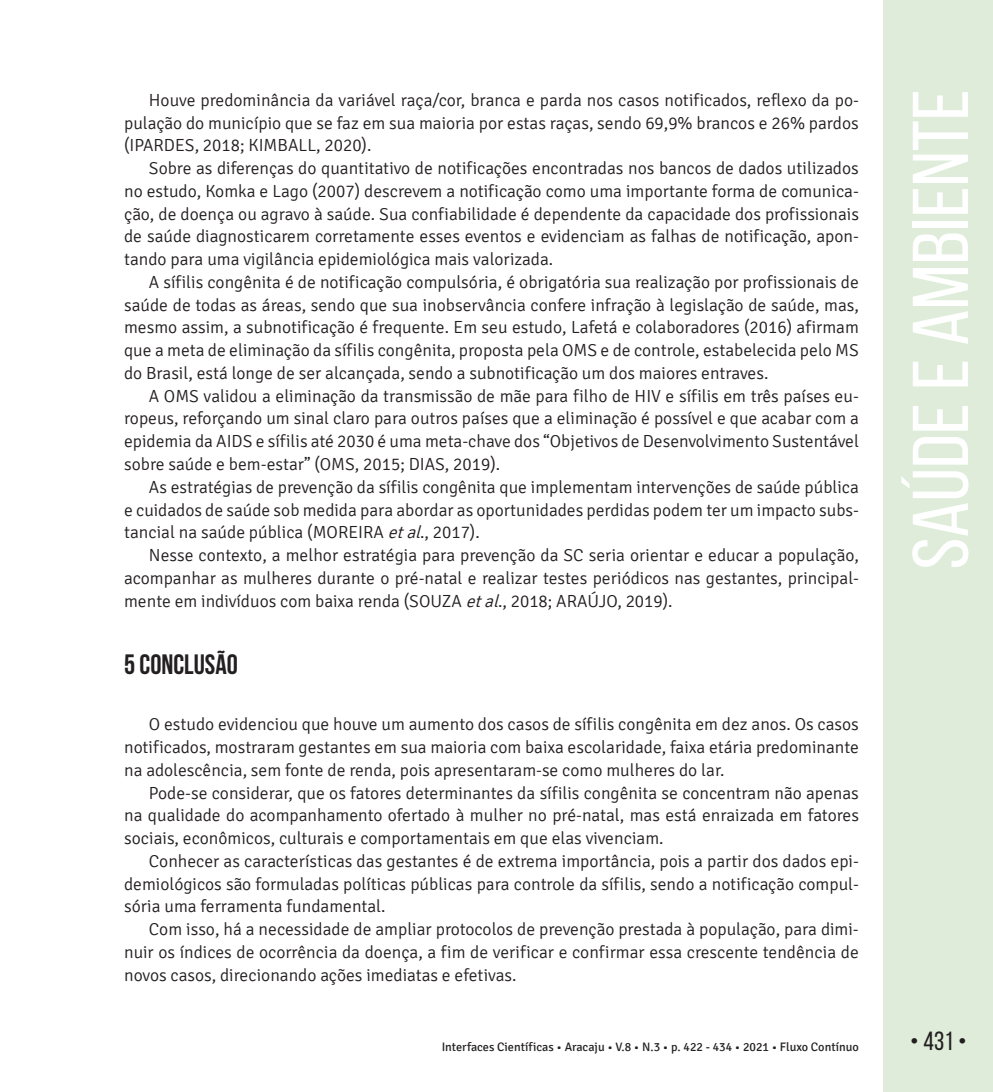
<style>
.page{position:relative;width:993px;height:1092px;background:#fff}
.page>*{position:absolute;margin:0;border:0;box-sizing:border-box;transform-origin:0 0}
.t1{font:78.75px "Bebas Neue";color:#fff;scale:1.09 1}
.t2{font:700 28px "Bebas Neue";color:#231f20}
.t3{font:26.25px "Bebas Neue";color:#231f20}
.t4{font:300 17.5px/22.8px "Signika";color:#231f20;text-align:justify}
.t5{font:12.25px "Signika";color:#231f20}
.s1{font-style:italic}
</style>
<div class="page">
<div style="left:883px;top:0;width:109px;height:1091px;background:#deecd9"></div>
<p class="t4" style="left:124px;top:89px;width:736px;text-indent:25px">Houve predominância da variável raça/cor, branca e parda nos casos notificados, reflexo da po&shy;pulação do município que se faz em sua maioria por estas raças, sendo 69,9% brancos e 26% pardos (IPARDES, 2018; KIMBALL, 2020).</p>
<p class="t4" style="left:124px;top:157px;width:736px;text-indent:25px">Sobre as diferenças do quantitativo de notificações encontradas nos bancos de dados utilizados no estudo, Komka e Lago (2007) descrevem a notificação como uma importante forma de comunica&shy;ção, de doença ou agravo à saúde. Sua confiabilidade é dependente da capacidade dos profissionais de saúde diagnosticarem corretamente esses eventos e evidenciam as falhas de notificação, apon&shy;tando para uma vigilância epidemiológica mais valorizada.</p>
<p class="t4" style="left:124px;top:271px;width:736px;text-indent:25px">A sífilis congênita é de notificação compulsória, é obrigatória sua realização por profissionais de saúde de todas as áreas, sendo que sua inobservância confere infração à legislação de saúde, mas, mesmo assim, a subnotificação é frequente. Em seu estudo, Lafetá e colaboradores (2016) afirmam que a meta de eliminação da sífilis congênita, proposta pela OMS e de controle, estabelecida pelo MS do Brasil, está longe de ser alcançada, sendo a subnotificação um dos maiores entraves.</p>
<p class="t4" style="left:124px;top:385px;width:736px;text-indent:25px">A OMS validou a eliminação da transmissão de mãe para filho de HIV e sífilis em três países eu&shy;ropeus, reforçando um sinal claro para outros países que a eliminação é possível e que acabar com a epidemia da AIDS e sífilis até 2030 é uma meta-chave dos “Objetivos de Desenvolvimento Sustentável sobre saúde e bem-estar” (OMS, 2015; DIAS, 2019).</p>
<p class="t4" style="left:124px;top:476px;width:736px;text-indent:25px">As estratégias de prevenção da sífilis congênita que implementam intervenções de saúde pública e cuidados de saúde sob medida para abordar as oportunidades perdidas podem ter um impacto subs&shy;tancial na saúde pública (MOREIRA <span class="s1">etal</span>., 2017).</p>
<p class="t4" style="left:124px;top:544px;width:736px;text-indent:25px">Nesse contexto, a melhor estratégia para prevenção da SC seria orientar e educar a população, acompanhar as mulheres durante o pré-natal e realizar testes periódicos nas gestantes, principal&shy;mente em indivíduos com baixa renda (SOUZA <span class="s1">etal</span>., 2018; ARAÚJO, 2019).</p>
<h2 class="t2" style="left:124px;top:648px;width:115px">5 CONCLUSÃO</h2>
<p class="t4" style="left:124px;top:713px;width:736px;text-indent:25px">O estudo evidenciou que houve um aumento dos casos de sífilis congênita em dez anos. Os casos notificados, mostraram gestantes em sua maioria com baixa escolaridade, faixa etária predominante na adolescência, sem fonte de renda, pois apresentaram-se como mulheres do lar.</p>
<p class="t4" style="left:124px;top:781px;width:736px;text-indent:25px">Pode-se considerar, que os fatores determinantes da sífilis congênita se concentram não apenas na qualidade do acompanhamento ofertado à mulher no pré-natal, mas está enraizada em fatores sociais, econômicos, culturais e comportamentais em que elas vivenciam.</p>
<p class="t4" style="left:124px;top:849px;width:736px;text-indent:25px">Conhecer as características das gestantes é de extrema importância, pois a partir dos dados epi&shy;demiológicos são formuladas políticas públicas para controle da sífilis, sendo a notificação compul&shy;sória uma ferramenta fundamental.</p>
<p class="t4" style="left:124px;top:918px;width:736px;text-indent:25px">Com isso, há a necessidade de ampliar protocolos de prevenção prestada à população, para dimi&shy;nuir os índices de ocorrência da doença, a fim de verificar e confirmar essa crescente tendência de novos casos, direcionando ações imediatas e efetivas.</p>
<h1 class="t1" style="left:897px;top:569px;width:442px;rotate:-90deg">Saúde e Ambiente</h1>
<p class="t5" style="left:441px;top:1040px;width:418px">Interfaces Científicas • Aracaju • V.8 • N.3 • p. 422 - 434 • 2021 • Fluxo Contínuo</p>
<h3 class="t3" style="left:909px;top:1026px;width:58px">• 431 •</h3>
</div>
